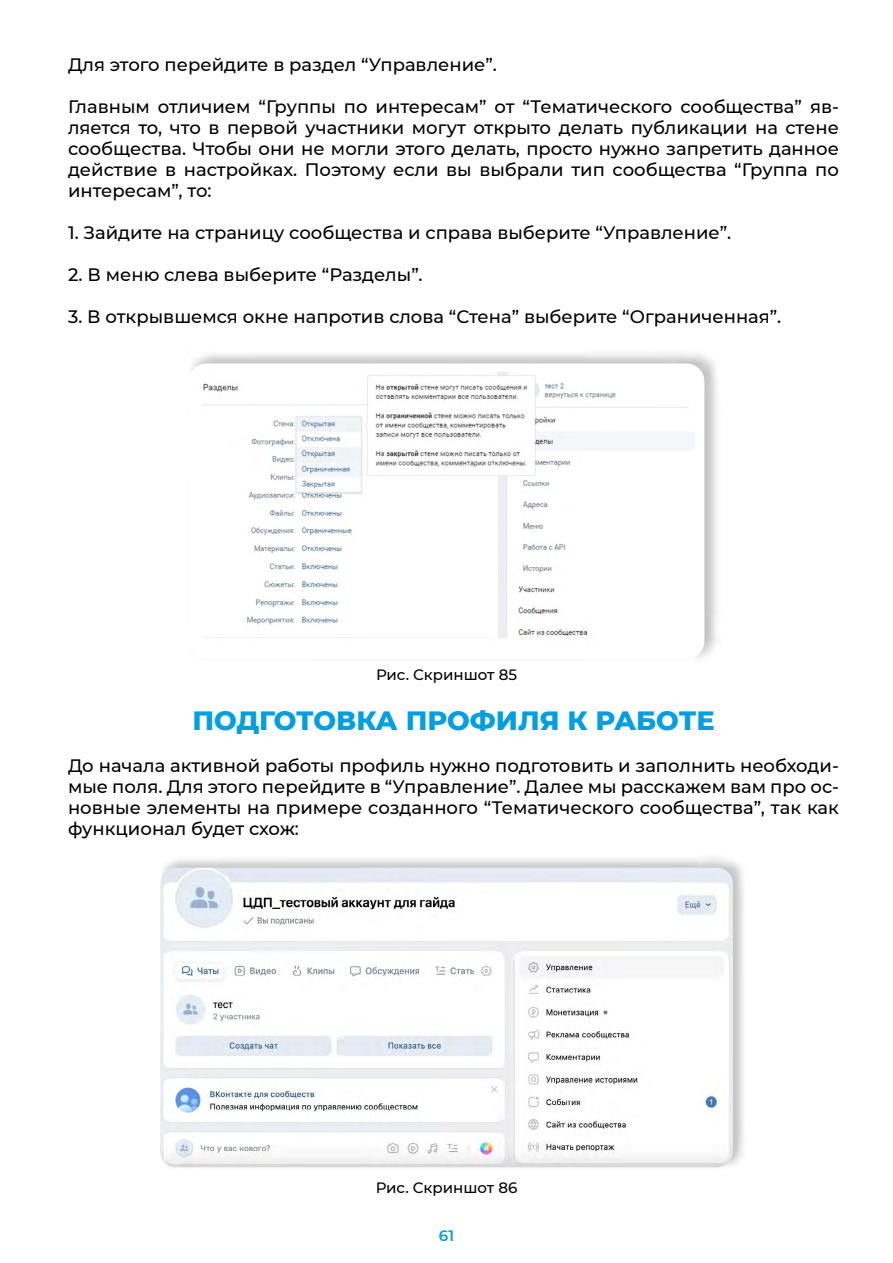
<style>
.page{position:relative;width:893px;height:1263px;background:#fff}
.page>*{position:absolute;margin:0;border:0;box-sizing:border-box;transform-origin:0 0}
.t1{font:800 27px "Montserrat";color:#009fe3}
.t2{font:500 18px/21px "Montserrat";color:#000;text-align:justify}
.t3{font:500 15px "Montserrat";color:#000}
.t4{font:600 15px "Montserrat";color:#009fe3}
</style>
<div class="page">
<div style="left:186px;top:349px;width:535px;height:314px;background:#000;opacity:.23"></div>
<img style="left:189px;top:363px;width:515px;height:296px">
<div style="left:158px;top:855px;width:589px;height:316px;background:#000;opacity:.23"></div>
<img style="left:160px;top:868px;width:573px;height:299px">
<p class="t2" style="left:68px;top:54px;width:430px">Для этого перейдите в раздел “Управление”.</p>
<p class="t2" style="left:68px;top:96px;width:772px">Главным отличием “Группы по интересам” от “Тематического сообщества” яв&shy;ляется то, что в первой участники могут открыто делать публикации на стене сообщества. Чтобы они не могли этого делать, просто нужно запретить данное действие в настройках. Поэтому если вы выбрали тип сообщества “Группа по интересам”, то:</p>
<p class="t2" style="left:68px;top:222px;width:665px">1. Зайдите на страницу сообщества и справа выберите “Управление”.</p>
<p class="t2" style="left:68px;top:264px;width:356px">2. В меню слева выберите “Разделы”.</p>
<p class="t2" style="left:68px;top:306px;width:715px">3. В открывшемся окне напротив слова “Стена” выберите “Ограниченная”.</p>
<p class="t3" style="left:376px;top:664px;width:142px">Рис. Скриншот 85</p>
<h1 class="t1" style="left:192px;top:700px;width:524px">ПОДГОТОВКА ПРОФИЛЯ К РАБОТЕ</h1>
<p class="t2" style="left:68px;top:754px;width:772px">До начала активной работы профиль нужно подготовить и заполнить необходи&shy;мые поля. Для этого перейдите в “Управление”. Далее мы расскажем вам про ос&shy;новные элементы на примере созданного “Тематического сообщества”, так как функционал будет схож:</p>
<p class="t3" style="left:376px;top:1177px;width:143px">Рис. Скриншот 86</p>
<p class="t4" style="left:439px;top:1225px;width:17px">61</p>
</div>
